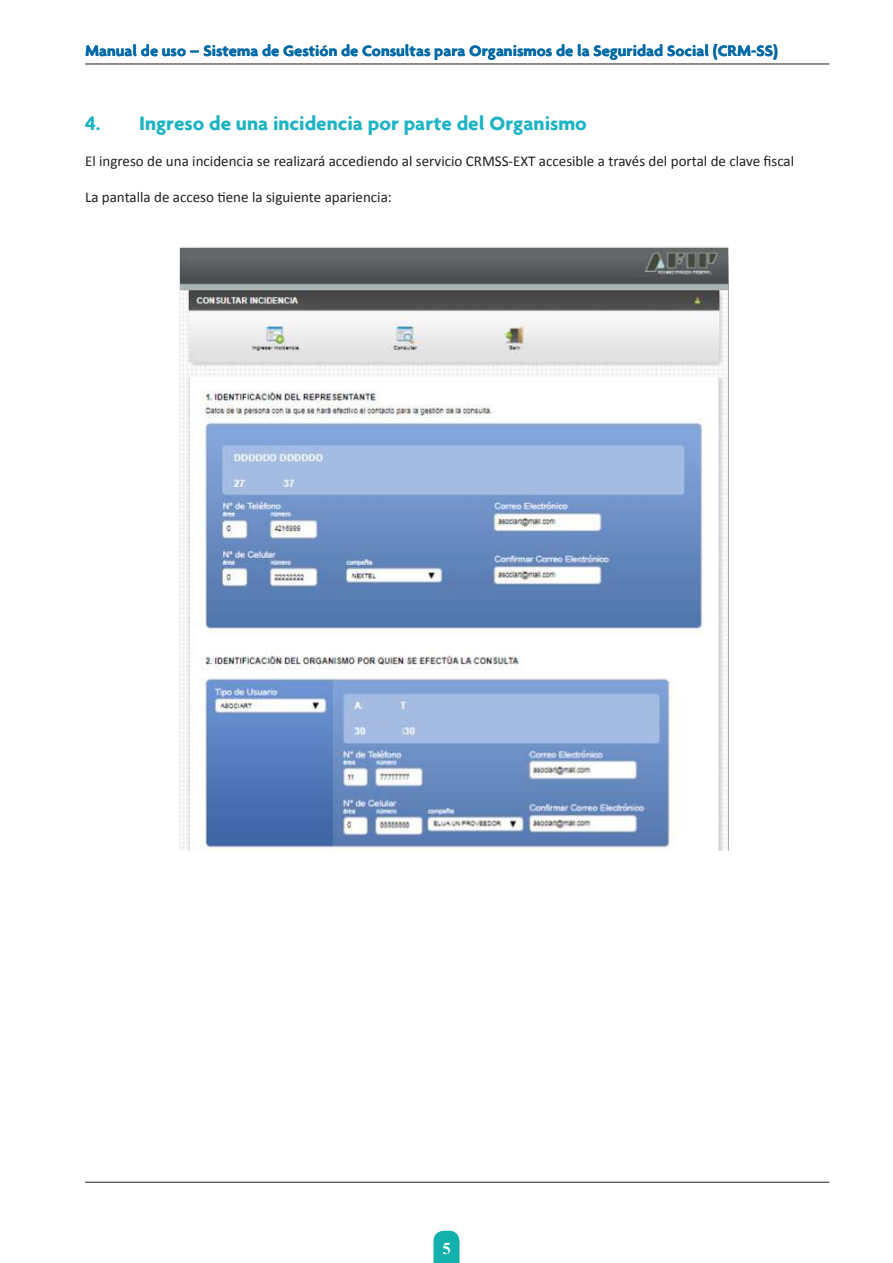
<style>
.page{position:relative;width:893px;height:1263px;background:#fff}
.page>*{position:absolute;margin:0;border:0;box-sizing:border-box;transform-origin:0 0}
.t1{font:700 21px "Agenda";color:#1bb4c6}
.t2{font:700 16.5px "Agenda";color:#006aa8}
.t3{font:700 16.5px "Times New Roman";color:#fff}
.t4{font:15px "Calibri";color:#231f20}
</style>
<div class="page">
<hr style="left:85px;top:1182px;width:744px;height:1px;background:#231f20">
<hr style="left:85px;top:64px;width:744px;height:1px;background:#231f20">
<svg style="left:433px;top:1231px;width:26px;height:32px"></svg>
<img style="left:180px;top:247px;width:549px;height:603px">
<div style="left:246px;top:477px;width:37px;height:13px;background:#a4bce1"></div>
<div style="left:366px;top:724px;width:37px;height:14px;background:#a4bce1"></div>
<div style="left:363px;top:700px;width:37px;height:13px;background:#a4bce1"></div>
<p class="t2" style="left:85px;top:40px;width:694px">Manual de uso – Sistema de Gestión de Consultas para Organismos de la Seguridad Social (CRM-SS)</p>
<h1 class="t1" style="left:85px;top:111px;width:503px">4. Ingreso de una incidencia por parte del Organismo</h1>
<p class="t4" style="left:85px;top:152px;width:711px">El ingreso de una incidencia se realizará accediendo al servicio CRMSS-EXT accesible a través del portal de clave fiscal</p>
<p class="t4" style="left:85px;top:188px;width:308px">La pantalla de acceso tiene la siguiente apariencia:</p>
<p class="t3" style="left:442px;top:1236px;width:10px">5</p>
</div>
